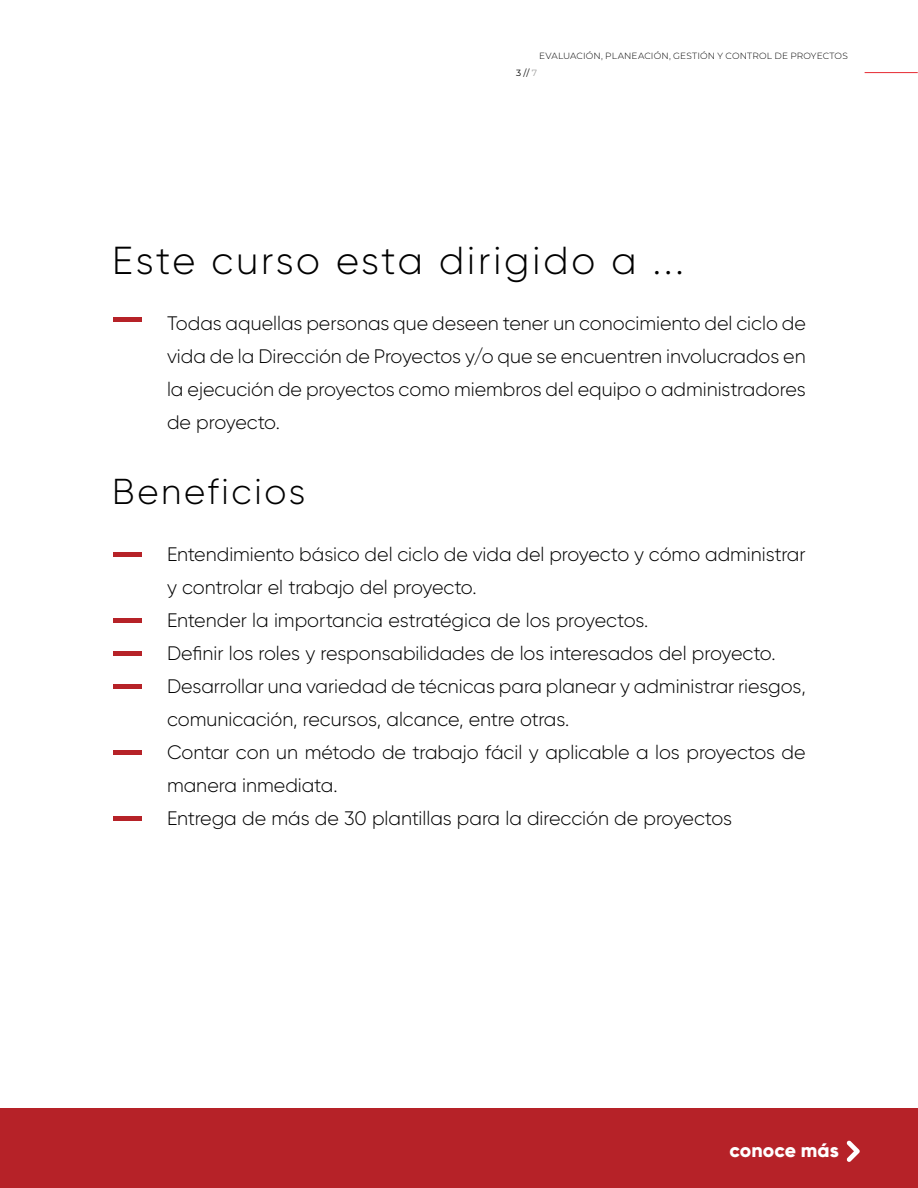
<style>
.page{position:relative;width:918px;height:1188px;background:#fff}
.page>*{position:absolute;margin:0;border:0;box-sizing:border-box;transform-origin:0 0}
.t1{font:300 39px "Gilroy";letter-spacing:.075em;color:#000}
.t2{font:300 36px "Gilroy";letter-spacing:.075em;color:#000}
.t3{font:300 19.5px/33px "Gilroy";letter-spacing:-.005em;color:#000;text-align:justify}
.t4{font:800 19.5px "Gilroy";color:#fff}
.t5{font:300 9px "Montserrat";letter-spacing:.02em;color:#000}
.t6{font:9px "Montserrat";color:#000}
.s1{color:#9d9d9c}
</style>
<div class="page">
<hr style="left:865px;top:72px;width:53px;height:1px;background:#e62a32">
<div style="left:0;top:1108px;width:918px;height:80px;background:#b62228"></div>
<svg style="left:847px;top:1140px;width:13px;height:22px"></svg>
<hr style="left:113px;top:318px;width:29px;height:4px;background:#b62228">
<hr style="left:113px;top:553px;width:29px;height:4px;background:#b62228">
<hr style="left:113px;top:619px;width:29px;height:4px;background:#b62228">
<hr style="left:113px;top:652px;width:29px;height:4px;background:#b62228">
<hr style="left:113px;top:685px;width:29px;height:4px;background:#b62228">
<hr style="left:113px;top:751px;width:29px;height:4px;background:#b62228">
<hr style="left:113px;top:817px;width:29px;height:4px;background:#b62228">
<p class="t5" style="left:539px;top:50px;width:310px">EVALUACIÓN, PLANEACIÓN, GESTIÓN Y CONTROL DE PROYECTOS</p>
<p class="t6" style="left:516px;top:66px;width:22px">3 // <span class="s1">7</span></p>
<h1 class="t1" style="left:112px;top:237px;width:573px">Este curso esta dirigido a ...</h1>
<p class="t3" style="left:167px;top:306px;width:640px">Todas aquellas personas que deseen tener un conocimiento del ciclo de vida de la Dirección de Proyectos y/o que se encuentren involucrados en la ejecución de proyectos como miembros del equipo o administradores de proyecto.</p>
<h2 class="t2" style="left:112px;top:470px;width:195px">Beneficios</h2>
<p class="t3" style="left:167px;top:537px;width:640px;text-align:left">Entendimiento básico del ciclo de vida del proyecto y cómo administrar y controlar el trabajo del proyecto.<br>Entender la importancia estratégica de los proyectos.<br>Definir los roles y responsabilidades de los interesados del proyecto.<br>Desarrollar una variedad de técnicas para planear y administrar riesgos, comunicación, recursos, alcance, entre otras.<br>Contar con un método de trabajo fácil y aplicable a los proyectos de manera inmediata.<br>Entrega de más de 30 plantillas para la dirección de proyectos</p>
<p class="t4" style="left:730px;top:1138px;width:111px">conoce más</p>
</div>
